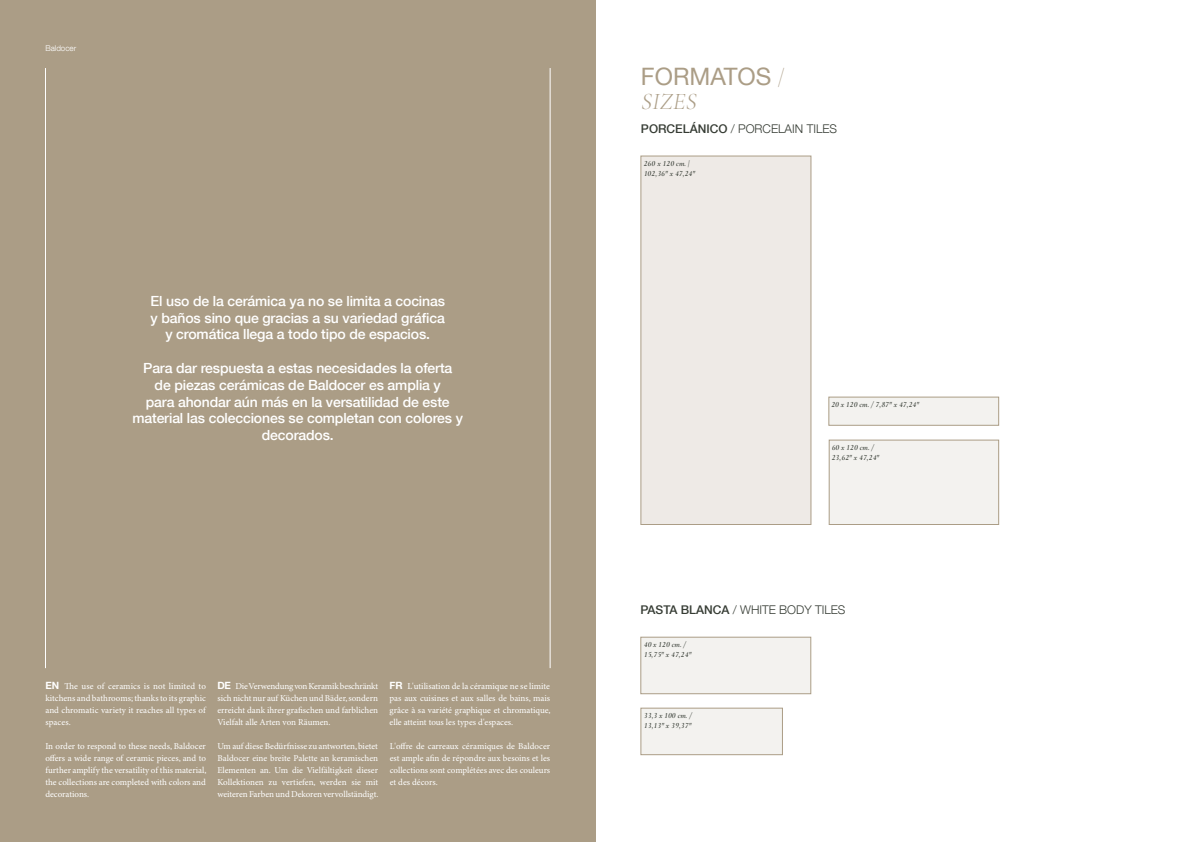
<style>
.page{position:relative;width:1191px;height:842px;background:#fff}
.page>*{position:absolute;margin:0;border:0;box-sizing:border-box;transform-origin:0 0}
.t1{font:24px/24px "Helvetica Neue LT Com";color:#ab9d86}
.t2{font:500 14px/16.8px "Helvetica Neue LT Com";letter-spacing:-.01em;color:#fff;text-align:center}
.t3{font:300 12px "Helvetica Neue LT Com";color:#363c34}
.t4{font:9px/12px "Minion Pro";color:#fff;text-align:justify}
.t5{font:italic 600 8px "Cormorant";color:#363c34}
.t6{font:300 8px "Helvetica Neue LT Com";color:#fff}
.s1{font-family:"Helvetica Neue LT Com";font-weight:700;font-size:10px}
.s2{font-family:"Botera TFE Regular Stencil"}
.s3{font-family:"Cormorant";font-weight:300;font-style:italic}
.s4{font-weight:500}
</style>
<div class="page">
<div style="left:0;top:0;width:596px;height:842px;background:#ab9d86"></div>
<hr style="left:550px;top:68px;width:1px;height:600px;background:#fff">
<hr style="left:45px;top:68px;width:1px;height:600px;background:#fff">
<div style="left:640px;top:156px;width:171px;height:369px;background:#eeeae6;border:1px solid #ab9d86"></div>
<div style="left:829px;top:440px;width:169px;height:84px;background:#f3f2ef"></div>
<div style="left:829px;top:440px;width:170px;height:85px;border:1px solid #ab9d86"></div>
<div style="left:828px;top:397px;width:171px;height:29px;background:#f3f2ef;border:1px solid #ab9d86"></div>
<div style="left:640px;top:637px;width:171px;height:57px;background:#f3f2ef;border:1px solid #ab9d86"></div>
<div style="left:640px;top:708px;width:142px;height:47px;background:#f3f2ef;border:1px solid #ab9d86"></div>
<p class="t6" style="left:45px;top:43px;width:32px">Baldocer</p>
<p class="t2" style="left:150px;top:292px;width:296px">El uso de la cerámica ya no se limita a cocinas y baños sino que gracias a su variedad gráfica y cromática llega a todo tipo de espacios.</p>
<p class="t2" style="left:132px;top:360px;width:332px">Para dar respuesta a estas necesidades la oferta<br>de piezas cerámicas de Baldocer es amplia y<br>para ahondar aún más en la versatilidad de este material las colecciones se completan con colores y decorados.</p>
<p class="t4" style="left:45px;top:680px;width:162px"><span class="s1">EN</span> The use of ceramics is not limited to kitchens and bathrooms; thanks to its graphic and chromatic variety it reaches all types of spaces.</p>
<p class="t4" style="left:45px;top:741px;width:162px">In order to respond to these needs, Baldocer offers a wide range of ceramic pieces, and to further amplify the versatility of this material, the collections are completed with colors and decorations.</p>
<p class="t4" style="left:390px;top:741px;width:162px">L'offre de carreaux céramiques de Baldocer est ample afin de répondre aux besoins et les collections sont complétées avec des couleurs et des décors.</p>
<p class="t4" style="left:217px;top:680px;width:162px"><span class="s1">DE</span> Die Verwendung von Keramik beschränkt sich nicht nur auf Küchen und Bäder, sondern erreicht dank ihrer grafischen und farblichen Vielfalt alle Arten von Räumen.</p>
<p class="t4" style="left:217px;top:740px;width:163px">Um auf diese Bedürfnisse zu antworten, bietet Baldocer eine breite Palette an keramischen Elementen an. Um die Vielfältigkeit dieser Kollektionen zu vertiefen, werden sie mit weiteren Farben und Dekoren vervollständigt.</p>
<p class="t4" style="left:389px;top:680px;width:162px"><span class="s1">FR</span> L'utilisation de la céramique ne se limite pas aux cuisines et aux salles de bains, mais grâce à sa variété graphique et chromatique, elle atteint tous les types d'espaces.</p>
<p class="t1" style="left:641px;top:64px;width:145px">FORMATOS <span class="s2">/<br></span><span class="s3">SIZES</span></p>
<p class="t3" style="left:641px;top:122px;width:198px"><span class="s4">PORCELÁNICO</span> / PORCELAIN TILES</p>
<p class="t5" style="left:643px;top:159px;width:47px">260 x 120 cm. |</p>
<p class="t5" style="left:643px;top:168px;width:53px">102,36" x 47,24"</p>
<p class="t5" style="left:831px;top:400px;width:89px">20 x 120 cm. / 7,87" x 47,24"</p>
<p class="t5" style="left:831px;top:443px;width:44px">60 x 120 cm. /</p>
<p class="t5" style="left:831px;top:452px;width:49px">23,62" x 47,24"</p>
<p class="t3" style="left:640px;top:603px;width:206px"><span class="s4">PASTA BLANCA</span> / WHITE BODY TILES</p>
<p class="t5" style="left:644px;top:640px;width:44px">40 x 120 cm. /</p>
<p class="t5" style="left:644px;top:649px;width:49px">15,75" x 47,24"</p>
<p class="t5" style="left:644px;top:711px;width:50px">33,3 x 100 cm. /</p>
<p class="t5" style="left:644px;top:720px;width:49px">13,13" x 39,37"</p>
</div>
